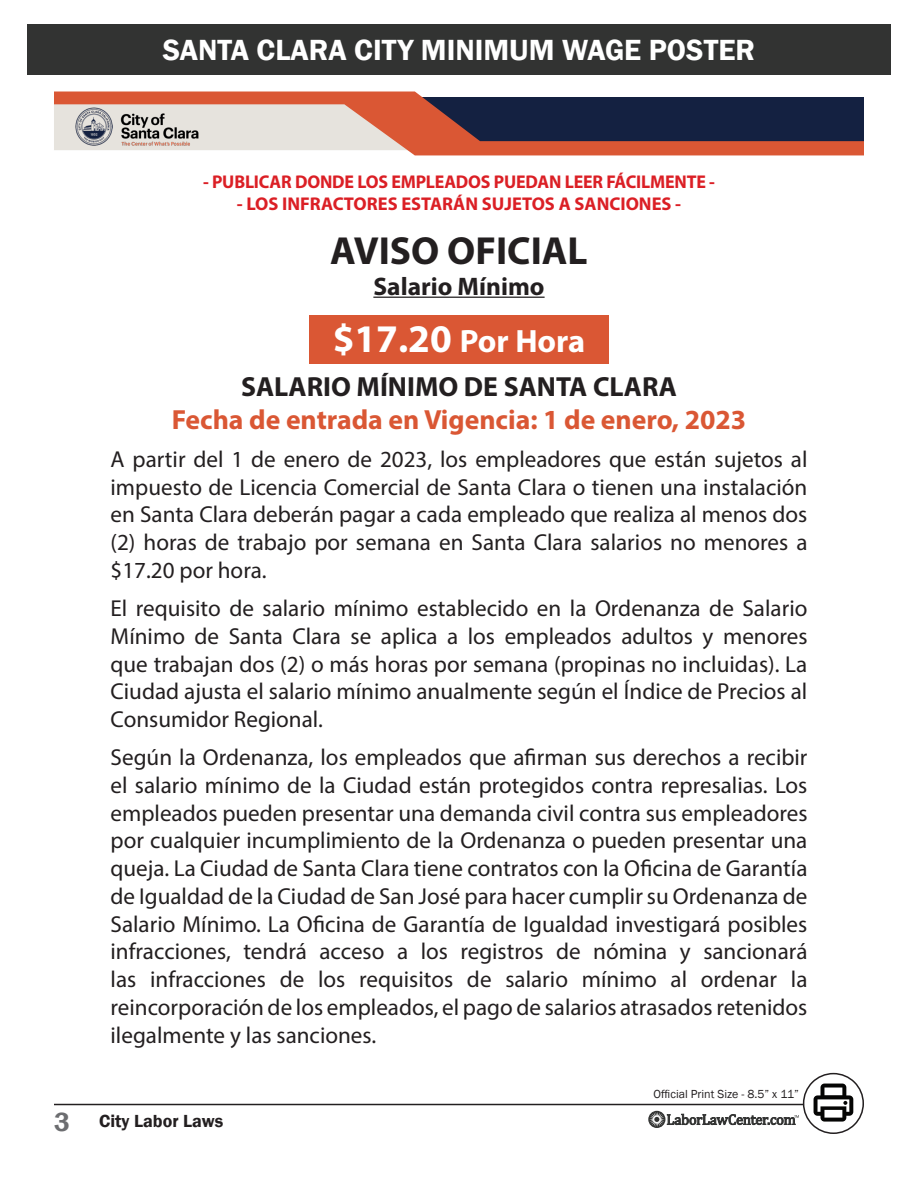
<style>
.page{position:relative;width:918px;height:1188px;background:#fff}
.page>*{position:absolute;margin:0;border:0;box-sizing:border-box;transform-origin:0 0}
.t1{font:700 39.3px "Myriad Pro";color:#231f20}
.t2{font:700 32.4px "Myriad Pro";letter-spacing:-.005em;color:#fff}
.t3{font:600 30px "Franklin Gothic";color:#fff}
.t4{font:700 27.75px "Myriad Pro";color:#da5734}
.t5{font:700 27.75px "Myriad Pro";color:#231f20}
.t6{font:700 25.35px "Myriad Pro";color:#231f20}
.t7{font:23.1px/27.8px "Myriad Pro";color:#231f20;text-align:justify}
.t8{font:700 18.45px "Myriad Pro";letter-spacing:-.01em;color:#db1f25}
.t9{font:600 18px "Franklin Gothic";color:#231f20}
.t10{font:12px "Franklin Gothic";color:#231f20}
.s1{font-size:39.3px}
.s2{font-size:27px;color:#6c6d70}
</style>
<div class="page">
<hr style="left:54px;top:1104px;width:810px;height:1px;background:#231f20">
<svg style="left:648px;top:1072px;width:216px;height:62px"></svg>
<div style="left:27px;top:24px;width:864px;height:50px;background:#323332"></div>
<svg style="left:54px;top:91px;width:810px;height:64px;background:#947272"></svg>
<img style="left:121px;top:113px;width:78px;height:32px">
<img style="left:75px;top:107px;width:38px;height:38px">
<div style="left:309px;top:316px;width:300px;height:48px;background:#da5734"></div>
<hr style="left:373px;top:297px;width:172px;height:1px;background:#231f20">
<p class="t3" style="left:163px;top:31px;width:594px">SANTA CLARA CITY MINIMUM WAGE POSTER</p>
<p class="t8" style="left:203px;top:170px;width:513px">- PUBLICAR DONDE LOS EMPLEADOS PUEDAN LEER FÁCILMENTE -</p>
<p class="t8" style="left:237px;top:192px;width:446px">- LOS INFRACTORES ESTARÁN SUJETOS A SANCIONES -</p>
<p class="t1" style="left:330px;top:225px;width:259px">AVISO OFICIAL</p>
<p class="t6" style="left:373px;top:270px;width:173px">Salario Mínimo</p>
<p class="t2" style="left:333px;top:320px;width:254px"><span class="s1">$17.20</span> Por Hora</p>
<p class="t5" style="left:241px;top:368px;width:437px">SALARIO MÍNIMO DE SANTA CLARA</p>
<p class="t4" style="left:172px;top:402px;width:576px">Fecha de entrada en Vigencia: 1 de enero, 2023</p>
<p class="t7" style="left:111px;top:445px;width:698px">A partir del 1 de enero de 2023, los empleadores que están sujetos al impuesto de Licencia Comercial de Santa Clara o tienen una instalación en Santa Clara deberán pagar a cada empleado que realiza al menos dos (2) horas de trabajo por semana en Santa Clara salarios no menores a $17.20 por hora.</p>
<p class="t7" style="left:111px;top:594px;width:698px">El requisito de salario mínimo establecido en la Ordenanza de Salario Mínimo de Santa Clara se aplica a los empleados adultos y menores que trabajan dos (2) o más horas por semana (propinas no incluidas). La Ciudad ajusta el salario mínimo anualmente según el Índice de Precios al Consumidor Regional.</p>
<p class="t7" style="left:111px;top:743px;width:698px">Según la Ordenanza, los empleados que afirman sus derechos a recibir el salario mínimo de la Ciudad están protegidos contra represalias. Los empleados pueden presentar una demanda civil contra sus empleadores por cualquier incumplimiento de la Ordenanza o pueden presentar una queja. La Ciudad de Santa Clara tiene contratos con la Oficina de Garantía de Igualdad de la Ciudad de San José para hacer cumplir su Ordenanza de Salario Mínimo. La Oficina de Garantía de Igualdad investigará posibles infracciones, tendrá acceso a los registros de nómina y sancionará las infracciones de los requisitos de salario mínimo al ordenar la reincorporación de los empleados, el pago de salarios atrasados retenidos ilegalmente y las sanciones.</p>
<p class="t9" style="left:54px;top:1110px;width:171px"><span class="s2">3</span> City Labor Laws</p>
<p class="t10" style="left:653px;top:1087px;width:147px">Official Print Size - 8.5” x 11”</p>
</div>
